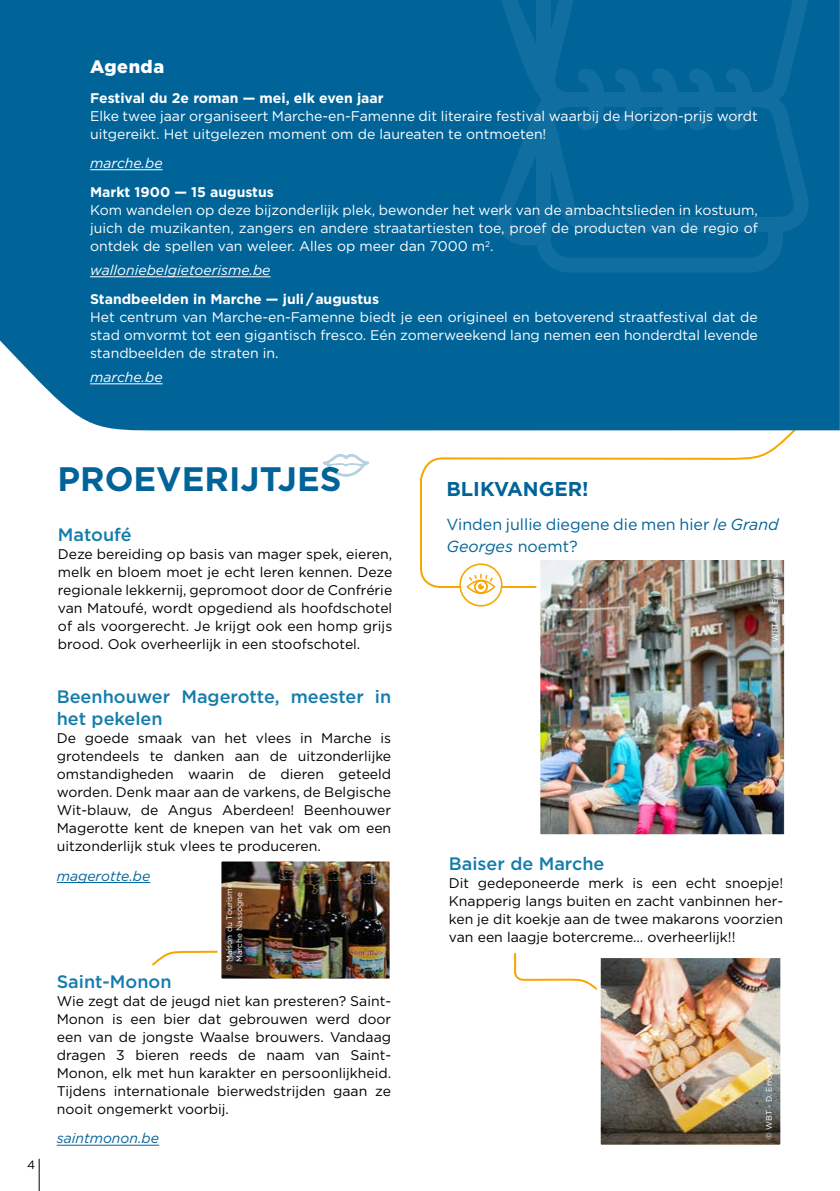
<style>
.page{position:relative;width:840px;height:1191px;background:#fff}
.page>*{position:absolute;margin:0;border:0;box-sizing:border-box;transform-origin:0 0}
.t1{font:700 34px "Gotham";color:#006499}
.t2{font:700 20px "Gotham";color:#006499}
.t3{font:500 18px/22px "Gotham";color:#147cac}
.t4{font:900 18px "Gotham";letter-spacing:.03em;color:#fff}
.t5{font:16px/22px "Gotham";color:#006499}
.t6{font:14px/18px "Gotham";color:#000;text-align:justify}
.t7{font:14px/18px "Gotham";color:#fff;text-align:justify}
.t8{font:700 14px "Gotham";color:#fff}
.t9{font:italic 14px "Gotham";color:#fff}
.t10{font:italic 14px "Gotham";color:#006499}
.t11{font:12px "Gotham";color:#000}
.t12{font:8px/10px "Gotham";color:#fff;text-align:center}
.s1{font-style:italic}
</style>
<div class="page">
<hr style="left:57px;top:1144px;width:102px;height:1px;background:#006499">
<svg style="left:420px;top:431px;width:375px;height:158px"></svg>
<div style="left:460px;top:564px;width:41px;height:42px;background:#fff;border-radius:50%"></div>
<div style="left:459px;top:563px;width:43px;height:43px;border:2px solid #f7a600;border-radius:50%"></div>
<div style="left:473px;top:580px;width:14px;height:14px;border:2px solid #f7a600;border-radius:50%"></div>
<div style="left:466px;top:579px;width:29px;height:15px;border:2px solid #f7a600;border-radius:50%"></div>
<svg style="left:467px;top:573px;width:27px;height:16px"></svg>
<div style="left:0;top:0;width:839px;height:431px;background:#006499"></div>
<svg style="left:496px;top:0;width:312px;height:272px;background:#05679b"></svg>
<img style="left:534px;top:554px;width:255px;height:281px">
<hr style="left:57px;top:882px;width:93px;height:1px;background:#006499">
<hr style="left:90px;top:169px;width:73px;height:1px;background:#fff">
<hr style="left:90px;top:276px;width:180px;height:1px;background:#fff">
<hr style="left:90px;top:383px;width:73px;height:1px;background:#fff">
<img style="left:150px;top:861px;width:240px;height:122px">
<img style="left:514px;top:952px;width:267px;height:193px">
<svg style="left:323px;top:454px;width:46px;height:23px"></svg>
<hr style="left:39px;top:1158px;width:1px;height:33px;background:#000">
<p class="t4" style="left:90px;top:56px;width:75px">Agenda</p>
<p class="t8" style="left:90px;top:88px;width:295px">Festival du 2e roman — mei, elk even jaar</p>
<p class="t7" style="left:90px;top:106px;width:669px">Elke twee jaar organiseert Marche-en-Famenne dit literaire festival waarbij de Horizon-prijs wordt uitgereikt. Het uitgelezen moment om de laureaten te ontmoeten!</p>
<p class="t9" style="left:90px;top:154px;width:74px">marche.be</p>
<p class="t8" style="left:90px;top:183px;width:185px">Markt 1900 — 15 augustus</p>
<p class="t7" style="left:90px;top:201px;width:669px">Kom wandelen op deze bijzonderlijk plek, bewonder het werk van de ambachtslieden in kostuum, juich de muzikanten, zangers en andere straatartiesten toe, proef de producten van de regio of ontdek de spellen van weleer. Alles op meer dan 7000 m<sup>2</sup>.</p>
<p class="t9" style="left:90px;top:261px;width:182px">walloniebelgietoerisme.be</p>
<p class="t8" style="left:90px;top:290px;width:290px">Standbeelden in Marche — juli / augustus</p>
<p class="t7" style="left:90px;top:308px;width:669px">Het centrum van Marche-en-Famenne biedt je een origineel en betoverend straatfestival dat de stad omvormt tot een gigantisch fresco. Eén zomerweekend lang nemen een honderdtal levende standbeelden de straten in.</p>
<p class="t9" style="left:90px;top:368px;width:74px">marche.be</p>
<p class="t11" style="left:27px;top:1156px;width:10px">4</p>
<h1 class="t1" style="left:57px;top:456px;width:285px">PROEVERIJTJES</h1>
<p class="t3" style="left:58px;top:523px;width:75px">Matoufé</p>
<p class="t6" style="left:58px;top:545px;width:335px">Deze bereiding op basis van mager spek, eieren, melk en bloem moet je echt leren kennen. Deze regionale lekkernij, gepromoot door de Confrérie van Matoufé, wordt opgediend als hoofdschotel of als voorgerecht. Je krijgt ook een homp grijs brood. Ook overheerlijk in een stoofschotel.</p>
<p class="t3" style="left:57px;top:685px;width:336px">Beenhouwer Magerotte, meester in het pekelen</p>
<p class="t6" style="left:57px;top:729px;width:336px">De goede smaak van het vlees in Marche is grotendeels te danken aan de uitzonderlijke omstandigheden waarin de dieren geteeld worden. Denk maar aan de varkens, de Belgische Wit-blauw, de Angus Aberdeen! Beenhouwer Magerotte kent de knepen van het vak om een uitzonderlijk stuk vlees te produceren.</p>
<p class="t10" style="left:57px;top:866px;width:95px">magerotte.be</p>
<p class="t12" style="left:224px;top:971px;width:89px;rotate:-90deg">© Maison du Tourisme<br>Marche Nassogne</p>
<p class="t3" style="left:57px;top:970px;width:116px">Saint-Monon</p>
<p class="t6" style="left:57px;top:991px;width:336px">Wie zegt dat de jeugd niet kan presteren? Saint-Monon is een bier dat gebrouwen werd door een van de jongste Waalse brouwers. Vandaag dragen 3 bieren reeds de naam van Saint-Monon, elk met hun karakter en persoonlijkheid.<br>Tijdens internationale bierwedstrijden gaan ze nooit ongemerkt voorbij.</p>
<p class="t10" style="left:57px;top:1129px;width:104px">saintmonon.be</p>
<h2 class="t2" style="left:446px;top:476px;width:144px">BLIKVANGER!</h2>
<p class="t5" style="left:446px;top:513px;width:334px">Vinden jullie diegene die men hier <span class="s1">le Grand<br>Georges</span> noemt?</p>
<p class="t12" style="left:769px;top:651px;width:84px;rotate:-90deg">© WBT - D. Erroyaux</p>
<p class="t3" style="left:448px;top:852px;width:157px">Baiser de Marche</p>
<p class="t6" style="left:448px;top:873px;width:336px">Dit gedeponeerde merk is een echt snoepje!<br>Knapperig langs buiten en zacht vanbinnen her&shy;ken je dit koekje aan de twee makarons voorzien van een laagje botercreme… overheerlijk!!</p>
<p class="t12" style="left:763px;top:1138px;width:84px;rotate:-90deg">© WBT - D. Erroyaux</p>
</div>
